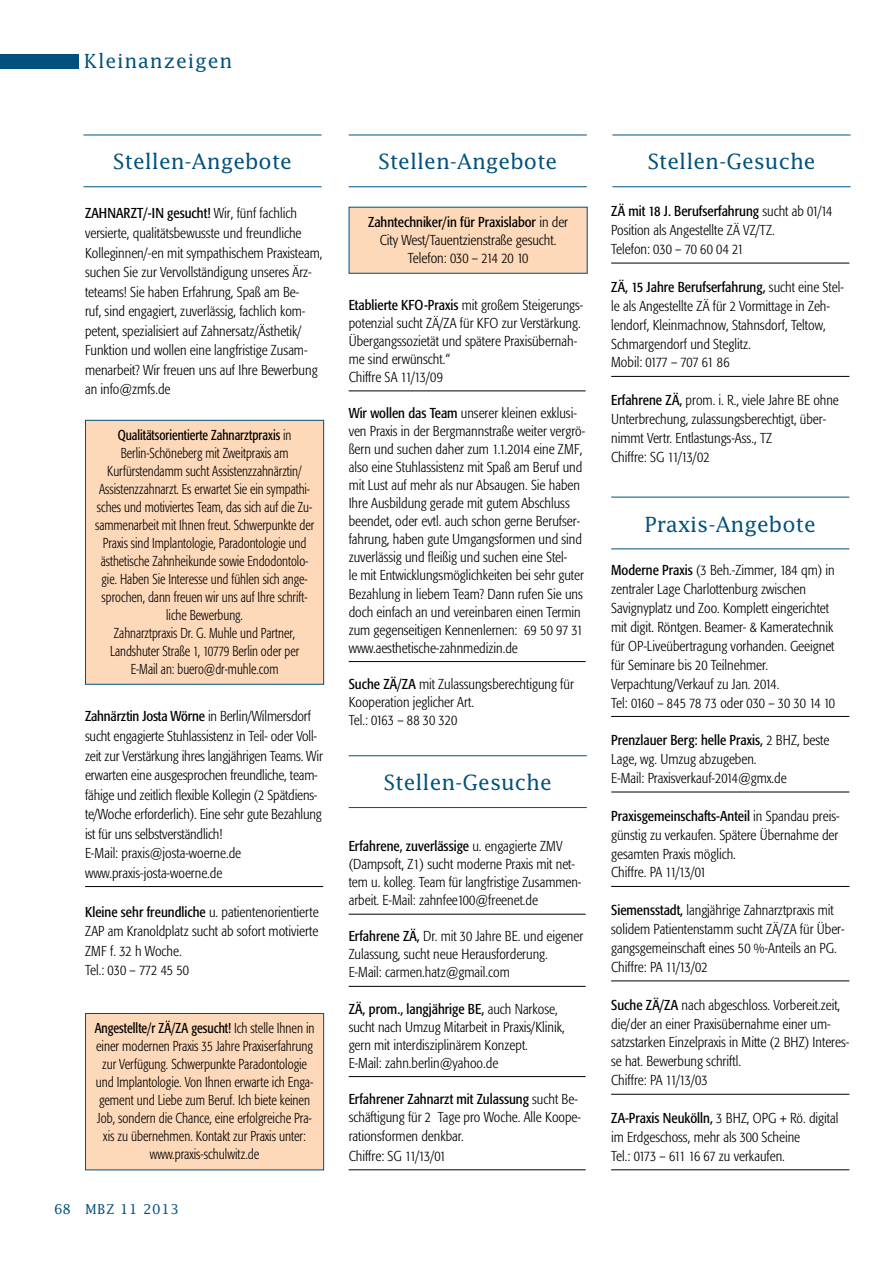
<style>
.page{position:relative;width:893px;height:1263px;background:#fff}
.page>*{position:absolute;margin:0;border:0;box-sizing:border-box;transform-origin:0 0}
.t1{font:21px "Lucida";color:#00517d}
.t2{font:19.5px "Lucida";letter-spacing:.04em;color:#00517d}
.t3{font:300 condensed 14.25px/18px "Formata";color:#000}
.t4{font:300 condensed 14.25px/18px "Formata";color:#000;text-align:center;scale:.9 1}
.t5{font:300 condensed 14.25px/18px "Formata";color:#000;text-align:center;scale:.92 1}
.t6{font:13.5px "Lucida";letter-spacing:.04em;color:#00517d}
.s1{font-weight:400}
</style>
<div class="page">
<div style="left:0;top:54px;width:79px;height:14px;background:#00517d"></div>
<hr style="left:83px;top:135px;width:239px;height:1px;background:#00517d">
<hr style="left:83px;top:186px;width:239px;height:1px;background:#00517d">
<hr style="left:85px;top:886px;width:238px;height:1px;background:#000">
<hr style="left:349px;top:135px;width:238px;height:1px;background:#00517d">
<hr style="left:349px;top:186px;width:238px;height:1px;background:#00517d">
<hr style="left:612px;top:135px;width:238px;height:1px;background:#00517d">
<hr style="left:612px;top:186px;width:238px;height:1px;background:#00517d">
<hr style="left:349px;top:390px;width:237px;height:1px;background:#000">
<hr style="left:349px;top:661px;width:237px;height:1px;background:#000">
<hr style="left:349px;top:914px;width:237px;height:1px;background:#000">
<hr style="left:349px;top:986px;width:237px;height:1px;background:#000">
<hr style="left:349px;top:1076px;width:237px;height:1px;background:#000">
<hr style="left:349px;top:1169px;width:237px;height:1px;background:#000">
<hr style="left:349px;top:755px;width:238px;height:1px;background:#00517d">
<hr style="left:349px;top:807px;width:238px;height:1px;background:#00517d">
<hr style="left:611px;top:263px;width:238px;height:1px;background:#000">
<hr style="left:611px;top:376px;width:238px;height:1px;background:#000">
<hr style="left:611px;top:716px;width:238px;height:1px;background:#000">
<hr style="left:611px;top:792px;width:238px;height:1px;background:#000">
<hr style="left:611px;top:886px;width:238px;height:1px;background:#000">
<hr style="left:611px;top:980px;width:238px;height:1px;background:#000">
<hr style="left:611px;top:1094px;width:238px;height:1px;background:#000">
<hr style="left:611px;top:1169px;width:238px;height:1px;background:#000">
<hr style="left:611px;top:497px;width:238px;height:1px;background:#00517d">
<hr style="left:611px;top:548px;width:238px;height:1px;background:#00517d">
<div style="left:86px;top:1013px;width:238px;height:157px;background:#fed9b9"></div>
<div style="left:85px;top:1013px;width:239px;height:157px;border:1px solid #00517d"></div>
<div style="left:86px;top:420px;width:238px;height:264px;background:#fed9b9"></div>
<div style="left:85px;top:420px;width:239px;height:265px;border:1px solid #00517d"></div>
<div style="left:349px;top:207px;width:238px;height:66px;background:#fed9b9"></div>
<h2 class="t2" style="left:84px;top:49px;width:150px">Kleinanzeigen</h2>
<h1 class="t1" style="left:113px;top:149px;width:181px">Stellen-Angebote</h1>
<p class="t3" style="left:85px;top:204px;width:239px;line-height:19.5px"><span class="s1">ZAHNARZT/-IN gesucht!</span> Wir, fünf fachlich versierte, qualitätsbewusste und freundliche Kolleginnen/-en mit sympathischem Praxisteam, suchen Sie zur Vervollständigung unseres Ärz&shy;teteams! Sie haben Erfahrung, Spaß am Be-<br>ruf, sind engagiert, zuverlässig, fachlich kom&shy;petent, spezialisiert auf Zahnersatz/Ästhetik/ Funktion und wollen eine langfristige Zusam&shy;menarbeit? Wir freuen uns auf Ihre Bewerbung an info@zmfs.de</p>
<p class="t4" style="left:95px;top:426px;width:245px"><span class="s1">Qualitätsorientierte Zahnarztpraxis</span> in Berlin-Schöneberg mit Zweitpraxis am Kurfürstendamm sucht Assistenzzahnärztin/ Assistenzzahnarzt. Es erwartet Sie ein sympathi&shy;sches und motiviertes Team, das sich auf die Zu&shy;sammenarbeit mit Ihnen freut. Schwerpunkte der Praxis sind Implantologie, Paradontologie und ästhetische Zahnheikunde sowie Endodontolo&shy;gie. Haben Sie Interesse und fühlen sich ange&shy;sprochen, dann freuen wir uns auf Ihre schrift&shy;liche Bewerbung.<br>Zahnarztpraxis Dr. G. Muhle und Partner, Landshuter Straße 1, 10779 Berlin oder per E-Mail an: buero@dr-muhle.com</p>
<p class="t3" style="left:85px;top:707px;width:239px;line-height:19.5px"><span class="s1">Zahnärztin Josta Wörne</span> in Berlin/Wilmersdorf sucht engagierte Stuhlassistenz in Teil- oder Voll&shy;zeit zur Verstärkung ihres langjährigen Teams. Wir erwarten eine ausgesprochen freundliche, team&shy;fähige und zeitlich flexible Kollegin (2 Spätdiens&shy;te/Woche erforderlich). Eine sehr gute Bezahlung ist für uns selbstverständlich!<br>E-Mail: praxis@josta-woerne.de www.praxis-josta-woerne.de</p>
<p class="t3" style="left:85px;top:902px;width:235px;line-height:19.5px"><span class="s1">Kleine sehr freundliche</span> u. patientenorientierte ZAP am Kranoldplatz sucht ab sofort motivierte ZMF f. 32 h Woche.<br>Tel.: 030 – 772 45 50</p>
<p class="t5" style="left:95px;top:1019px;width:240px"><span class="s1">Angestellte/r ZÄ/ZA gesucht!</span> Ich stelle Ihnen in einer modernen Praxis 35 Jahre Praxiserfahrung zur Verfügung. Schwerpunkte Paradontologie und Implantologie. Von Ihnen erwarte ich Enga&shy;gement und Liebe zum Beruf. Ich biete keinen Job, sondern die Chance, eine erfolgreiche Pra&shy;xis zu übernehmen. Kontakt zur Praxis unter: www.praxis-schulwitz.de</p>
<p class="t6" style="left:54px;top:1201px;width:126px">68 MBZ 11 2013</p>
<h1 class="t1" style="left:378px;top:149px;width:181px">Stellen-Angebote</h1>
<h1 class="t1" style="left:647px;top:149px;width:170px">Stellen-Gesuche</h1>
<p class="t3" style="left:368px;top:213px;width:202px;text-align:center"><span class="s1">Zahntechniker/in für Praxislabor</span> in der<br>City West/Tauentzienstraße gesucht.<br>Telefon: 030 – 214 20 10</p>
<p class="t3" style="left:349px;top:296px;width:236px"><span class="s1">Etablierte KFO-Praxis</span> mit großem Steigerungs&shy;potenzial sucht ZÄ/ZA für KFO zur Verstärkung.<br>Übergangssozietät und spätere Praxisübernah&shy;me sind erwünscht.“<br>Chiffre SA 11/13/09</p>
<p class="t3" style="left:349px;top:404px;width:238px"><span class="s1">Wir wollen das Team</span> unserer kleinen exklusi&shy;ven Praxis in der Bergmannstraße weiter vergrö&shy;ßern und suchen daher zum 1.1.2014 eine ZMF, also eine Stuhlassistenz mit Spaß am Beruf und mit Lust auf mehr als nur Absaugen. Sie haben Ihre Ausbildung gerade mit gutem Abschluss beendet, oder evtl. auch schon gerne Berufser&shy;fahrung, haben gute Umgangsformen und sind zuverlässig und fleißig und suchen eine Stel-<br>le mit Entwicklungsmöglichkeiten bei sehr guter Bezahlung in liebem Team? Dann rufen Sie uns doch einfach an und vereinbaren einen Termin zum gegenseitigen Kennenlernen: 69 50 97 31 www.aesthetische-zahnmedizin.de</p>
<p class="t3" style="left:349px;top:675px;width:227px"><span class="s1">Suche ZÄ/ZA</span> mit Zulassungsberechtigung für<br>Kooperation jeglicher Art.<br>Tel.: 0163 – 88 30 320</p>
<h1 class="t1" style="left:384px;top:770px;width:170px">Stellen-Gesuche</h1>
<p class="t3" style="left:349px;top:837px;width:234px"><span class="s1">Erfahrene, zuverlässige</span> u. engagierte ZMV (Dampsoft, Z1) sucht moderne Praxis mit net&shy;tem u. kolleg. Team für langfristige Zusammen&shy;arbeit. E-Mail: zahnfee100@freenet.de</p>
<p class="t3" style="left:349px;top:927px;width:236px"><span class="s1">Erfahrene ZÄ,</span> Dr. mit 30 Jahre BE. und eigener<br>Zulassung, sucht neue Herausforderung.<br>E-Mail: carmen.hatz@gmail.com</p>
<p class="t3" style="left:349px;top:1000px;width:218px"><span class="s1">ZÄ, prom., langjährige BE,</span> auch Narkose, sucht nach Umzug Mitarbeit in Praxis/Klinik, gern mit interdisziplinärem Konzept.<br>E-Mail: zahn.berlin@yahoo.de</p>
<p class="t3" style="left:349px;top:1090px;width:234px"><span class="s1">Erfahrener Zahnarzt mit Zulassung</span> sucht Be&shy;schäftigung für 2 Tage pro Woche. Alle Koope-</p>
<p class="t3" style="left:349px;top:1127px;width:117px;line-height:19.5px">rationsformen denkbar.<br>Chiffre: SG 11/13/01</p>
<p class="t3" style="left:611px;top:202px;width:223px;line-height:18.9px"><span class="s1">ZÄ mit 18 J. Berufserfahrung</span> sucht ab 01/14<br>Position als Angestellte ZÄ VZ/TZ.<br>Telefon: 030 – 70 60 04 21</p>
<p class="t3" style="left:611px;top:278px;width:234px;line-height:18.9px"><span class="s1">ZÄ, 15 Jahre Berufserfahrung,</span> sucht eine Stel&shy;le als Angestellte ZÄ für 2 Vormittage in Zeh&shy;lendorf, Kleinmachnow, Stahnsdorf, Teltow, Schmargendorf und Steglitz.<br>Mobil: 0177 – 707 61 86</p>
<p class="t3" style="left:611px;top:391px;width:229px;line-height:18.9px"><span class="s1">Erfahrene ZÄ,</span> prom. i. R., viele Jahre BE ohne Unterbrechung, zulassungsberechtigt, über&shy;nimmt Vertr. Entlastungs-Ass., TZ<br>Chiffre: SG 11/13/02</p>
<h1 class="t1" style="left:645px;top:511px;width:173px">Praxis-Angebote</h1>
<p class="t3" style="left:611px;top:561px;width:226px;line-height:18.9px"><span class="s1">Moderne Praxis</span> (3 Beh.-Zimmer, 184 qm) in zentraler Lage Charlottenburg zwischen Savignyplatz und Zoo. Komplett eingerichtet mit digit. Röntgen. Beamer- &amp; Kameratechnik für OP-Liveübertragung vorhanden. Geeignet für Seminare bis 20 Teilnehmer.<br>Verpachtung/Verkauf zu Jan. 2014.<br>Tel: 0160 – 845 78 73 oder 030 – 30 30 14 10</p>
<p class="t3" style="left:611px;top:731px;width:220px;line-height:18.9px"><span class="s1">Prenzlauer Berg: helle Praxis,</span> 2 BHZ, beste<br>Lage, wg. Umzug abzugeben.<br>E-Mail: Praxisverkauf-2014@gmx.de</p>
<p class="t3" style="left:611px;top:806px;width:230px;line-height:18.9px"><span class="s1">Praxisgemeinschafts-Anteil</span> in Spandau preis&shy;günstig zu verkaufen. Spätere Übernahme der gesamten Praxis möglich.<br>Chiffre. PA 11/13/01</p>
<p class="t3" style="left:611px;top:901px;width:235px;line-height:18.9px"><span class="s1">Siemensstadt,</span> langjährige Zahnarztpraxis mit solidem Patientenstamm sucht ZÄ/ZA für Über&shy;gangsgemeinschaft eines 50 %-Anteils an PG.<br>Chiffre: PA 11/13/02</p>
<p class="t3" style="left:611px;top:995px;width:240px;line-height:18.9px"><span class="s1">Suche ZÄ/ZA</span> nach abgeschloss. Vorbereit.zeit, die/der an einer Praxisübernahme einer um&shy;satzstarken Einzelpraxis in Mitte (2 BHZ) Interes&shy;se hat. Bewerbung schriftl.<br>Chiffre: PA 11/13/03</p>
<p class="t3" style="left:611px;top:1109px;width:229px;line-height:18.9px"><span class="s1">ZA-Praxis Neukölln,</span> 3 BHZ, OPG + Rö. digital im Erdgeschoss, mehr als 300 Scheine<br>Tel.: 0173 – 611 16 67 zu verkaufen.</p>
</div>
